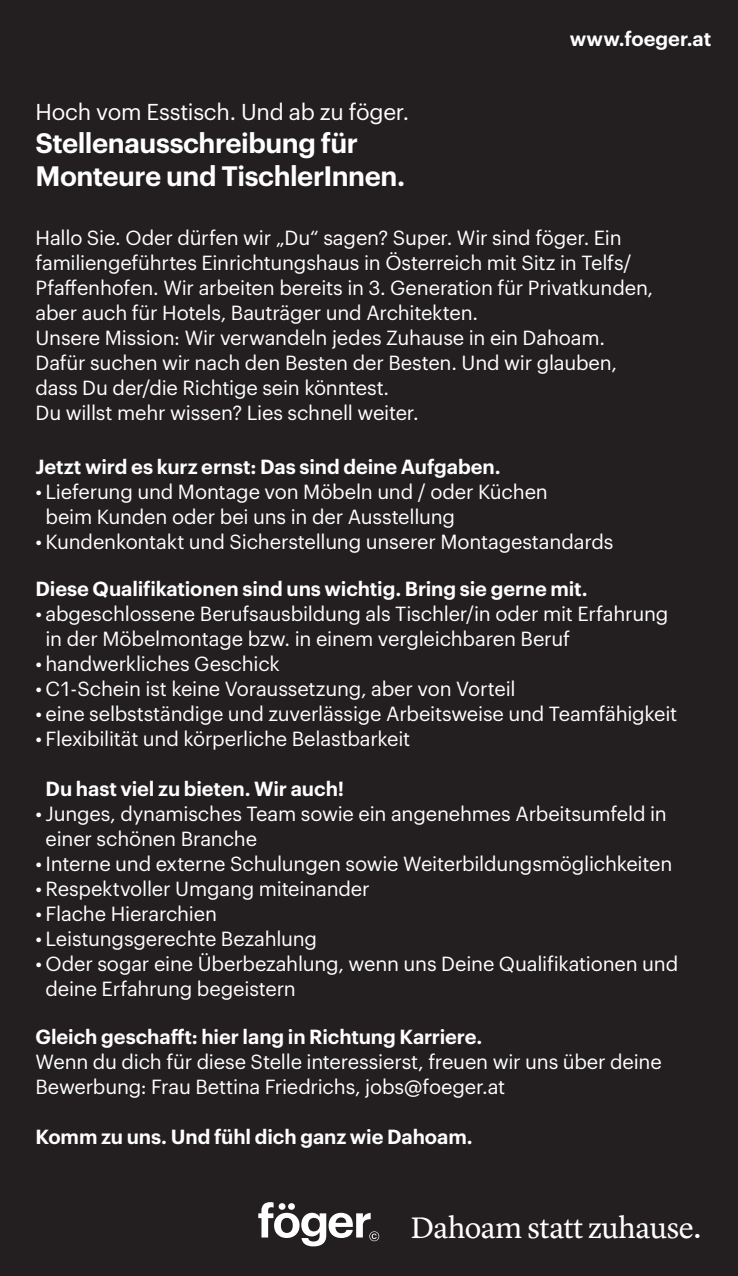
<style>
.page{position:relative;width:738px;height:1276px;background:#fff}
.page>*{position:absolute;margin:0;border:0;box-sizing:border-box;transform-origin:0 0}
.t1{font:30.75px "Lyon Text";letter-spacing:-.02em;color:#fff}
.t2{font:600 27.5px/32.5px "Graphik";letter-spacing:-.02em;color:#fff}
.t3{font:22.5px "Graphik";letter-spacing:-.01em;color:#fff}
.t4{font:20px/25px "Graphik";letter-spacing:-.01em;color:#fff}
.t5{font:600 20px "Graphik";letter-spacing:-.005em;color:#fff}
</style>
<div class="page">
<div style="left:0;top:0;width:737px;height:1276px;background:#231f20"></div>
<svg style="left:258px;top:1202px;width:121px;height:44px"></svg>
<p class="t3" style="left:35px;top:95px;width:375px">Hoch vom Esstisch. Und ab zu föger.</p>
<h2 class="t2" style="left:35px;top:124px;width:371px">Stellenausschreibung für<br>Monteure und TischlerInnen.</h2>
<p class="t5" style="left:569px;top:23px;width:143px">www.foeger.at</p>
<p class="t4" style="left:35px;top:224px;width:618px">Hallo Sie. Oder dürfen wir „Du“ sagen? Super. Wir sind föger. Ein familiengeführtes Einrichtungshaus in Österreich mit Sitz in Telfs/ Pfaffenhofen. Wir arbeiten bereits in 3. Generation für Privatkunden, aber auch für Hotels, Bauträger und Architekten.<br>Unsere Mission: Wir verwandeln jedes Zuhause in ein Dahoam.<br>Dafür suchen wir nach den Besten der Besten. Und wir glauben, dass Du der/die Richtige sein könntest.<br>Du willst mehr wissen? Lies schnell weiter.</p>
<p class="t5" style="left:35px;top:451px;width:466px">Jetzt wird es kurz ernst: Das sind deine Aufgaben.</p>
<p class="t4" style="left:45px;top:477px;width:503px;text-indent:-10px">• Lieferung und Montage von Möbeln und / oder Küchen beim Kunden oder bei uns in der Ausstellung</p>
<p class="t4" style="left:35px;top:527px;width:579px">• Kundenkontakt und Sicherstellung unserer Montagestandards</p>
<p class="t5" style="left:35px;top:573px;width:553px">Diese Qualifikationen sind uns wichtig. Bring sie gerne mit.</p>
<p class="t4" style="left:45px;top:600px;width:623px;text-indent:-10px">• abgeschlossene Berufsausbildung als Tischler/in oder mit Erfahrung in der Möbelmontage bzw. in einem vergleichbaren Beruf</p>
<p class="t4" style="left:35px;top:650px;width:246px">• handwerkliches Geschick</p>
<p class="t4" style="left:35px;top:675px;width:481px">• C1-Schein ist keine Voraussetzung, aber von Vorteil</p>
<p class="t4" style="left:35px;top:700px;width:642px">• eine selbstständige und zuverlässige Arbeitsweise und Teamfähigkeit</p>
<p class="t4" style="left:35px;top:725px;width:376px">• Flexibilität und körperliche Belastbarkeit</p>
<p class="t5" style="left:45px;top:773px;width:300px">Du hast viel zu bieten. Wir auch!</p>
<p class="t4" style="left:45px;top:800px;width:622px;text-indent:-10px">• Junges, dynamisches Team sowie ein angenehmes Arbeitsumfeld in einer schönen Branche</p>
<p class="t4" style="left:35px;top:850px;width:638px">• Interne und externe Schulungen sowie Weiterbildungsmöglichkeiten</p>
<p class="t4" style="left:35px;top:875px;width:335px">• Respektvoller Umgang miteinander</p>
<p class="t4" style="left:35px;top:900px;width:183px">• Flache Hierarchien</p>
<p class="t4" style="left:35px;top:925px;width:283px">• Leistungsgerechte Bezahlung</p>
<p class="t4" style="left:45px;top:950px;width:633px;text-indent:-10px">• Oder sogar eine Überbezahlung, wenn uns Deine Qualifikationen und deine Erfahrung begeistern</p>
<p class="t5" style="left:35px;top:1021px;width:448px">Gleich geschafft: hier lang in Richtung Karriere.</p>
<p class="t4" style="left:35px;top:1047px;width:627px">Wenn du dich für diese Stelle interessierst, freuen wir uns über deine<br>Bewerbung: Frau Bettina Friedrichs, jobs@foeger.at</p>
<p class="t5" style="left:35px;top:1121px;width:438px">Komm zu uns. Und fühl dich ganz wie Dahoam.</p>
<h1 class="t1" style="left:410px;top:1204px;width:292px">Dahoam statt zuhause.</h1>
</div>
